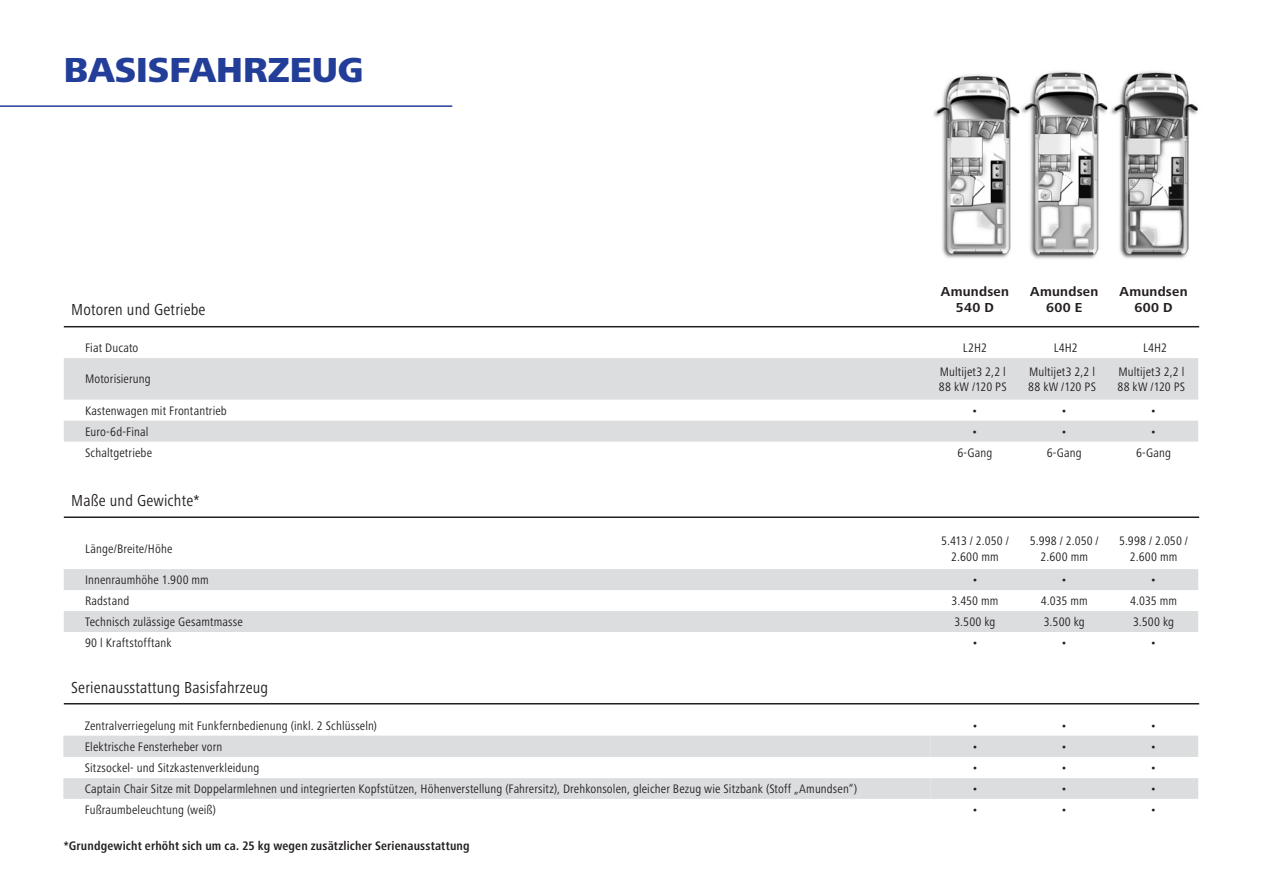
<style>
.page{position:relative;width:1263px;height:893px;background:#fff}
.page>*{position:absolute;margin:0;border:0;box-sizing:border-box;transform-origin:0 0}
.t1{font:800 36px "Frutiger Next Pro";color:#233e98}
.t2{font:condensed 16.5px "Frutiger Next Pro";letter-spacing:.01em;color:#231f20}
.t3{font:700 13.5px/16.2px "Frutiger Next Pro";letter-spacing:.02em;color:#231f20;text-align:center}
.t4{font:condensed 12.75px/15.3px "Frutiger Next Pro";letter-spacing:.01em;color:#231f20}
.t5{font:700 condensed 12.75px "Frutiger Next Pro";letter-spacing:.01em;color:#231f20}
</style>
<div class="page">
<img style="left:1111px;top:71px;width:88px;height:188px">
<img style="left:1021px;top:71px;width:87px;height:188px">
<img style="left:933px;top:74px;width:87px;height:184px">
<hr style="left:64px;top:516px;width:1135px;height:2px;background:#231f20">
<svg style="left:64px;top:358px;width:1134px;height:84px;fill:#dcdddf"></svg>
<svg style="left:64px;top:569px;width:1134px;height:63px;fill:#dcdddf"></svg>
<hr style="left:64px;top:326px;width:1135px;height:1px;background:#231f20">
<hr style="left:0;top:105px;width:452px;height:2px;background:#233e98">
<svg style="left:64px;top:735px;width:1134px;height:1px"></svg>
<svg style="left:63px;top:736px;width:867px;height:63px;fill:#dcdddf"></svg>
<svg style="left:930px;top:736px;width:268px;height:63px"></svg>
<hr style="left:64px;top:703px;width:1135px;height:1px;background:#231f20">
<h1 class="t1" style="left:64px;top:50px;width:301px">BASISFAHRZEUG</h1>
<p class="t2" style="left:71px;top:300px;width:136px">Motoren und Getriebe</p>
<p class="t3" style="left:941px;top:283px;width:70px">Amundsen<br>540 D</p>
<p class="t3" style="left:1030px;top:283px;width:70px">Amundsen<br>600 E</p>
<p class="t3" style="left:1119px;top:283px;width:70px">Amundsen<br>600 D</p>
<p class="t4" style="left:85px;top:340px;width:55px">Fiat Ducato</p>
<p class="t4" style="left:963px;top:340px;width:26px">L2H2</p>
<p class="t4" style="left:1054px;top:340px;width:25px">L4H2</p>
<p class="t4" style="left:1143px;top:340px;width:25px">L4H2</p>
<p class="t4" style="left:85px;top:372px;width:67px">Motorisierung</p>
<p class="t4" style="left:939px;top:364px;width:69px">Multijet3 2,2 l<br>88 kW /120 PS</p>
<p class="t4" style="left:1028px;top:364px;width:69px">Multijet3 2,2 l<br>88 kW /120 PS</p>
<p class="t4" style="left:1117px;top:364px;width:69px">Multijet3 2,2 l<br>88 kW /120 PS</p>
<p class="t4" style="left:85px;top:403px;width:143px">Kastenwagen mit Frontantrieb</p>
<p class="t4" style="left:972px;top:403px;width:7px">•</p>
<p class="t4" style="left:1061px;top:403px;width:7px">•</p>
<p class="t4" style="left:1150px;top:403px;width:7px">•</p>
<p class="t4" style="left:85px;top:424px;width:65px">Euro-6d-Final</p>
<p class="t4" style="left:972px;top:424px;width:7px">•</p>
<p class="t4" style="left:1061px;top:424px;width:7px">•</p>
<p class="t4" style="left:1150px;top:424px;width:7px">•</p>
<p class="t4" style="left:85px;top:445px;width:69px">Schaltgetriebe</p>
<p class="t4" style="left:957px;top:445px;width:37px">6-Gang</p>
<p class="t4" style="left:1047px;top:445px;width:37px">6-Gang</p>
<p class="t4" style="left:1136px;top:445px;width:37px">6-Gang</p>
<p class="t2" style="left:71px;top:491px;width:130px">Maße und Gewichte*</p>
<p class="t4" style="left:85px;top:541px;width:89px">Länge/Breite/Höhe</p>
<p class="t4" style="left:941px;top:533px;width:69px;text-align:center">5.413 / 2.050 /<br>2.600 mm</p>
<p class="t4" style="left:1030px;top:533px;width:70px;text-align:center">5.998 / 2.050 /<br>2.600 mm</p>
<p class="t4" style="left:1119px;top:533px;width:70px;text-align:center">5.998 / 2.050 /<br>2.600 mm</p>
<p class="t4" style="left:85px;top:572px;width:125px">Innenraumhöhe 1.900 mm</p>
<p class="t4" style="left:972px;top:572px;width:7px">•</p>
<p class="t4" style="left:1061px;top:572px;width:7px">•</p>
<p class="t4" style="left:1150px;top:572px;width:7px">•</p>
<p class="t4" style="left:85px;top:593px;width:46px">Radstand</p>
<p class="t4" style="left:951px;top:593px;width:49px">3.450 mm</p>
<p class="t4" style="left:1041px;top:593px;width:48px">4.035 mm</p>
<p class="t4" style="left:1130px;top:593px;width:48px">4.035 mm</p>
<p class="t4" style="left:85px;top:614px;width:159px">Technisch zulässige Gesamtmasse</p>
<p class="t4" style="left:954px;top:614px;width:43px">3.500 kg</p>
<p class="t4" style="left:1044px;top:614px;width:43px">3.500 kg</p>
<p class="t4" style="left:1133px;top:614px;width:43px">3.500 kg</p>
<p class="t4" style="left:85px;top:635px;width:88px">90 l Kraftstofftank</p>
<p class="t4" style="left:972px;top:635px;width:7px">•</p>
<p class="t4" style="left:1061px;top:635px;width:7px">•</p>
<p class="t4" style="left:1150px;top:635px;width:7px">•</p>
<p class="t2" style="left:71px;top:678px;width:198px">Serienausstattung Basisfahrzeug</p>
<p class="t4" style="left:85px;top:718px;width:294px">Zentralverriegelung mit Funkfernbedienung (inkl. 2 Schlüsseln)</p>
<p class="t4" style="left:972px;top:718px;width:7px">•</p>
<p class="t4" style="left:1061px;top:718px;width:7px">•</p>
<p class="t4" style="left:1150px;top:718px;width:7px">•</p>
<p class="t4" style="left:85px;top:739px;width:139px">Elektrische Fensterheber vorn</p>
<p class="t4" style="left:972px;top:739px;width:7px">•</p>
<p class="t4" style="left:1061px;top:739px;width:7px">•</p>
<p class="t4" style="left:1150px;top:739px;width:7px">•</p>
<p class="t4" style="left:85px;top:760px;width:176px">Sitzsockel- und Sitzkastenverkleidung</p>
<p class="t4" style="left:972px;top:760px;width:7px">•</p>
<p class="t4" style="left:1061px;top:760px;width:7px">•</p>
<p class="t4" style="left:1150px;top:760px;width:7px">•</p>
<p class="t4" style="left:85px;top:781px;width:774px">Captain Chair Sitze mit Doppelarmlehnen und integrierten Kopfstützen, Höhenverstellung (Fahrersitz), Drehkonsolen, gleicher Bezug wie Sitzbank (Stoff „Amundsen“)</p>
<p class="t4" style="left:972px;top:781px;width:7px">•</p>
<p class="t4" style="left:1061px;top:781px;width:7px">•</p>
<p class="t4" style="left:1150px;top:781px;width:7px">•</p>
<p class="t4" style="left:85px;top:802px;width:133px">Fußraumbeleuchtung (weiß)</p>
<p class="t4" style="left:972px;top:802px;width:7px">•</p>
<p class="t4" style="left:1061px;top:802px;width:7px">•</p>
<p class="t4" style="left:1150px;top:802px;width:7px">•</p>
<p class="t5" style="left:64px;top:838px;width:407px">*Grundgewicht erhöht sich um ca. 25 kg wegen zusätzlicher Serienausstattung</p>
</div>
